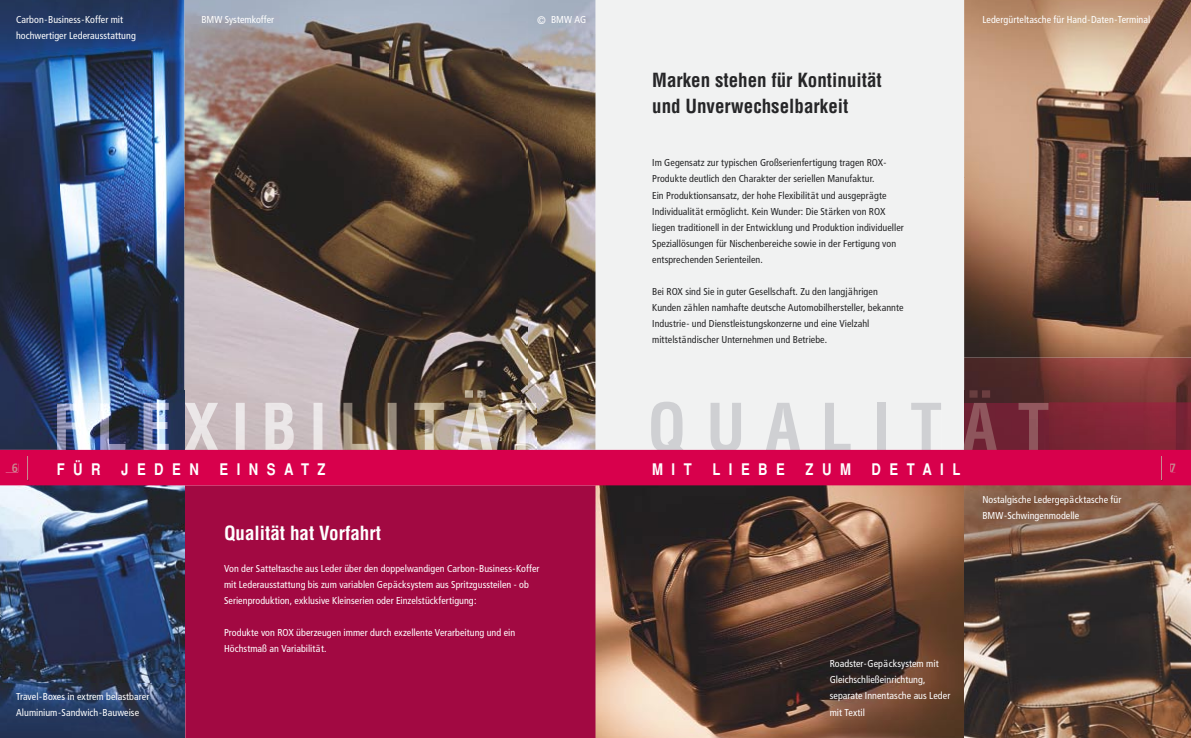
<style>
.page{position:relative;width:1191px;height:738px;background:#fff}
.page>*{position:absolute;margin:0;border:0;box-sizing:border-box;transform-origin:0 0}
.t1{font:700 condensed 64px "Helvetica";letter-spacing:.31em;color:#cfd0d3}
.t2{font:700 condensed 19px/26px "Helvetica";color:#262628}
.t3{font:700 condensed 19px "Helvetica";color:#fff}
.t4{font:700 condensed 16px "Helvetica";letter-spacing:.53em;color:#fff}
.t5{font:700 condensed 12px "Frutiger";color:#c8888f}
.t6{font:condensed 10px/16px "Frutiger";letter-spacing:.005em;color:#fff}
.t7{font:condensed 10px/16px "Frutiger";letter-spacing:.005em;color:#262628}
.s1{font-size:11px}
.s2{color:#e3e4e5}
</style>
<div class="page">
<div style="left:595px;top:0;width:369px;height:449px;background:#f1f2f2"></div>
<img style="left:964px;top:0;width:227px;height:357px">
<img style="left:964px;top:357px;width:227px;height:92px">
<div style="left:651px;top:401px;width:290px;height:48px;background:#f1f2f2"></div>
<hr style="left:962px;top:390px;width:2px;height:59px;background:#f1f2f2">
<img style="left:964px;top:402px;width:84px;height:47px">
<img style="left:595px;top:485px;width:369px;height:252px">
<img style="left:964px;top:485px;width:227px;height:252px">
<img style="left:527px;top:0;width:68px;height:449px">
<img style="left:154px;top:0;width:373px;height:390px">
<div style="left:184px;top:485px;width:411px;height:252px;background:#a20942"></div>
<svg style="left:154px;top:0;width:26px;height:164px;background:#5374a3"></svg>
<img style="left:0;top:485px;width:184px;height:252px">
<hr style="left:184px;top:682px;width:1px;height:55px;background:#a20942">
<img style="left:0;top:0;width:61px;height:449px">
<img style="left:123px;top:0;width:31px;height:449px">
<img style="left:61px;top:0;width:62px;height:403px">
<img style="left:57px;top:403px;width:68px;height:46px">
<img style="left:184px;top:390px;width:352px;height:59px">
<img style="left:143px;top:390px;width:41px;height:59px">
<div style="left:0;top:449px;width:1191px;height:36px;background:#d8004c"></div>
<div style="left:6px;top:463px;width:12px;height:9px;background:#d8004c"></div>
<svg style="left:27px;top:456px;width:1px;height:23px"></svg>
<img style="left:964px;top:390px;width:84px;height:12px">
<div style="left:1170px;top:463px;width:5px;height:9px;background:#d8004c"></div>
<svg style="left:1161px;top:456px;width:1px;height:23px"></svg>
<p class="t6" style="left:16px;top:11px;width:121px">Carbon-Business-Koffer mit hochwertiger Lederausstattung</p>
<p class="t6" style="left:201px;top:11px;width:74px">BMW Systemkoffer</p>
<p class="t6" style="left:537px;top:12px;width:51px"><span class="s1">©</span> BMW AG</p>
<p class="t5" style="left:12px;top:460px;width:8px">6</p>
<h3 class="t4" style="left:57px;top:459px;width:45px">FÜR</h3>
<h3 class="t4" style="left:121px;top:459px;width:79px">JEDEN</h3>
<h3 class="t4" style="left:219px;top:459px;width:108px">EINSATZ</h3>
<p class="t6" style="left:16px;top:688px;width:135px">Travel-Boxes in extrem belastbarer<br>Aluminium-Sandwich-Bauweise</p>
<h2 class="t3" style="left:224px;top:521px;width:158px">Qualität hat Vorfahrt</h2>
<p class="t6" style="left:224px;top:560px;width:317px">Von der Satteltasche aus Leder über den doppelwandigen Carbon-Business-Koffer mit Lederausstattung bis zum variablen Gepäcksystem aus Spritzgussteilen - ob<br>Serienproduktion, exklusive Kleinserien oder Einzelstückfertigung:</p>
<p class="t6" style="left:224px;top:624px;width:293px">Produkte von ROX überzeugen immer durch exzellente Verarbeitung und ein<br>Höchstmaß an Variabilität.</p>
<h2 class="t2" style="left:652px;top:67px;width:231px">Marken stehen für Kontinuität und Unverwechselbarkeit</h2>
<p class="t7" style="left:652px;top:155px;width:253px">Im Gegensatz zur typischen Großserienfertigung tragen ROX-Produkte deutlich den Charakter der seriellen Manufaktur.<br>Ein Produktionsansatz, der hohe Flexibilität und ausgeprägte Individualität ermöglicht. Kein Wunder: Die Stärken von ROX liegen traditionell in der Entwicklung und Produktion individueller Speziallösungen für Nischenbereiche sowie in der Fertigung von entsprechenden Serienteilen.</p>
<p class="t7" style="left:652px;top:283px;width:253px">Bei ROX sind Sie in guter Gesellschaft. Zu den langjährigen Kunden zählen namhafte deutsche Automobilhersteller, bekannte Industrie- und Dienstleistungskonzerne und eine Vielzahl mittelständischer Unternehmen und Betriebe.</p>
<p class="t6" style="left:982px;top:11px;width:169px">Ledergürteltasche für Hand-Daten-Terminal</p>
<h1 class="t1" style="left:647px;top:388px;width:404px">QUALIT<span class="s2">ÄT</span></h1>
<h3 class="t4" style="left:652px;top:459px;width:41px">MIT</h3>
<h3 class="t4" style="left:712px;top:459px;width:74px">LIEBE</h3>
<h3 class="t4" style="left:805px;top:459px;width:47px">ZUM</h3>
<h3 class="t4" style="left:871px;top:459px;width:90px">DETAIL</h3>
<p class="t6" style="left:982px;top:491px;width:141px">Nostalgische Ledergepäcktasche für<br>BMW-Schwingenmodelle</p>
<p class="t5" style="left:1170px;top:460px;width:8px">7</p>
<p class="t6" style="left:829px;top:655px;width:122px">Roadster-Gepäcksystem mit<br>Gleichschließeinrichtung, separate Innentasche aus Leder mit Textil</p>
</div>
